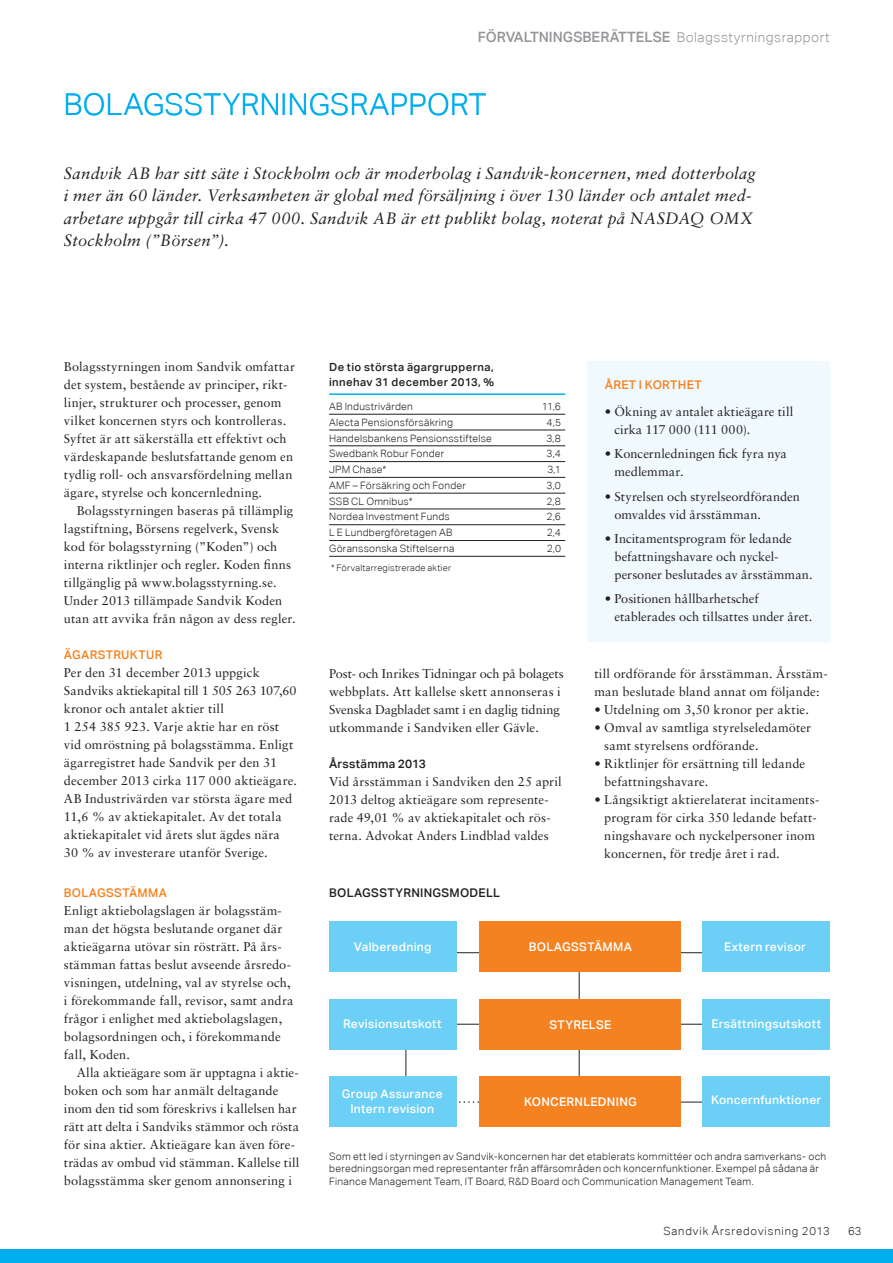
<style>
.page{position:relative;width:893px;height:1263px;background:#fff}
.page>*{position:absolute;margin:0;border:0;box-sizing:border-box;transform-origin:0 0}
.t1{font:300 30px "Aktiv Grotesk Corp";letter-spacing:.005em;color:#00aeef}
.t2{font:italic 16.5px/22.5px "Sabon";letter-spacing:.01em;color:#231f20}
.t3{font:500 14.25px "Aktiv Grotesk Corp";color:#939598}
.t4{font:12.75px/18px "Sabon";letter-spacing:.01em;color:#231f20}
.t5{font:500 12px/15px "Aktiv Grotesk Corp";letter-spacing:.025em;color:#fff;text-align:center}
.t6{font:500 12px "Aktiv Grotesk Corp";letter-spacing:.025em;color:#f58220}
.t7{font:500 12px "Aktiv Grotesk Corp";letter-spacing:.025em;color:#231f20}
.t8{font:500 11.25px/15px "Aktiv Grotesk Corp";letter-spacing:.035em;color:#231f20}
.t9{font:300 11.25px "Aktiv Grotesk Corp";letter-spacing:.075em;color:#231f20}
.t10{font:300 10.2px/12.8px "Aktiv Grotesk Corp";letter-spacing:.025em;color:#231f20}
.t11{font:300 9px "Aktiv Grotesk Corp";letter-spacing:.03em;color:#231f20}
.s1{font-weight:300;font-size:13.5px}
</style>
<div class="page">
<div style="left:0;top:1250px;width:892px;height:13px;background:#00aeef"></div>
<div style="left:587px;top:362px;width:242px;height:280px;background:#f0f9fd"></div>
<hr style="left:399px;top:952px;width:329px;height:1px;background:#231f20">
<hr style="left:656px;top:1102px;width:61px;height:1px;background:#231f20">
<hr style="left:578px;top:960px;width:1px;height:126px;background:#231f20">
<hr style="left:405px;top:1042px;width:1px;height:44px;background:#231f20">
<div style="left:329px;top:921px;width:127px;height:51px;background:#6bcff6"></div>
<div style="left:702px;top:921px;width:127px;height:51px;background:#6bcff6"></div>
<hr style="left:652px;top:1024px;width:76px;height:1px;background:#231f20">
<hr style="left:423px;top:1024px;width:77px;height:1px;background:#231f20">
<div style="left:329px;top:999px;width:127px;height:51px;background:#6bcff6"></div>
<div style="left:479px;top:999px;width:202px;height:51px;background:#f58220"></div>
<div style="left:479px;top:921px;width:202px;height:51px;background:#f58220"></div>
<div style="left:702px;top:999px;width:127px;height:51px;background:#6bcff6"></div>
<svg style="left:456px;top:1101px;width:23px;height:2px"></svg>
<div style="left:329px;top:1076px;width:127px;height:51px;background:#6bcff6"></div>
<div style="left:702px;top:1076px;width:127px;height:51px;background:#6bcff6"></div>
<div style="left:479px;top:1076px;width:202px;height:51px;background:#f58220"></div>
<hr style="left:329px;top:446px;width:236px;height:1px;background:#231f20">
<hr style="left:329px;top:461px;width:236px;height:1px;background:#231f20">
<hr style="left:329px;top:477px;width:236px;height:1px;background:#231f20">
<hr style="left:329px;top:493px;width:236px;height:1px;background:#231f20">
<hr style="left:329px;top:509px;width:236px;height:1px;background:#231f20">
<hr style="left:329px;top:524px;width:236px;height:1px;background:#231f20">
<hr style="left:329px;top:540px;width:236px;height:1px;background:#231f20">
<hr style="left:329px;top:556px;width:236px;height:1px;background:#231f20">
<hr style="left:329px;top:414px;width:236px;height:1px;background:#231f20">
<hr style="left:329px;top:430px;width:236px;height:1px;background:#231f20">
<hr style="left:329px;top:393px;width:236px;height:2px;background:#00aeef">
<p class="t3" style="left:478px;top:29px;width:353px">FÖRVALTNINGSBERÄTTELSE <span class="s1">Bolagsstyrningsrapport</span></p>
<h1 class="t1" style="left:64px;top:88px;width:424px">BOLAGSSTYRNINGSRAPPORT</h1>
<p class="t2" style="left:64px;top:163px;width:693px">Sandvik AB har sitt säte i Stockholm och är moderbolag i Sandvik-koncernen, med dotterbolag i mer än 60 länder. Verksamheten är global med försäljning i över 130 länder och antalet med&shy;arbetare uppgår till cirka 47 000. Sandvik AB är ett publikt bolag, noterat på NASDAQ OMX Stockholm (”Börsen”).</p>
<p class="t4" style="left:64px;top:359px;width:233px">Bolagsstyrningen inom Sandvik omfattar det system, bestående av principer, rikt&shy;linjer, strukturer och processer, genom vilket koncernen styrs och kontrolleras.<br>Syftet är att säkerställa ett effektivt och värdeskapande beslutsfattande genom en tydlig roll- och ansvarsfördelning mellan ägare, styrelse och koncernledning.</p>
<p class="t4" style="left:64px;top:503px;width:233px;text-indent:13px">Bolagsstyrningen baseras på tillämplig lagstiftning, Börsens regelverk, Svensk kod för bolagsstyrning (”Koden”) och interna riktlinjer och regler. Koden finns tillgänglig på www.bolagsstyrning.se.<br>Under 2013 tillämpade Sandvik Koden utan att avvika från någon av dess regler.</p>
<p class="t6" style="left:64px;top:648px;width:100px">ÄGARSTRUKTUR</p>
<p class="t4" style="left:64px;top:665px;width:234px">Per den 31 december 2013 uppgick Sandviks aktiekapital till 1 505 263 107,60 kronor och antalet aktier till<br>1 254 385 923. Varje aktie har en röst vid omröstning på bolagsstämma. Enligt ägarregistret hade Sandvik per den 31 december 2013 cirka 117 000 aktieägare.<br>AB Industrivärden var största ägare med 11,6 % av aktie kapitalet. Av det totala aktiekapitalet vid årets slut ägdes nära 30 % av investerare utanför Sverige.</p>
<p class="t6" style="left:64px;top:886px;width:104px">BOLAGSSTÄMMA</p>
<p class="t4" style="left:64px;top:903px;width:231px">Enligt aktiebolagslagen är bolagsstäm&shy;man det högsta beslutande organet där aktieägarna utövar sin rösträtt. På års&shy;stämman fattas beslut avseende årsredo&shy;visningen, utdelning, val av styrelse och, i förekommande fall, revisor, samt andra frågor i enlighet med aktiebolagslagen, bolagsordningen och, i förekommande fall, Koden.</p>
<p class="t4" style="left:64px;top:1065px;width:237px;text-indent:13px">Alla aktieägare som är upptagna i aktie&shy;boken och som har anmält del tagande inom den tid som föreskrivs i kallelsen har rätt att delta i Sandviks stämmor och rösta för sina aktier. Aktieägare kan även före&shy;trädas av ombud vid stämman. Kallelse till bolagsstämma sker genom annonsering i</p>
<p class="t8" style="left:329px;top:359px;width:166px">De tio största ägargrupperna, innehav 31 december 2013, %</p>
<p class="t10" style="left:329px;top:400px;width:85px">AB Industrivärden</p>
<p class="t10" style="left:542px;top:400px;width:21px">11,6</p>
<p class="t10" style="left:329px;top:416px;width:125px">Alecta Pensionsförsäkring</p>
<p class="t10" style="left:546px;top:416px;width:16px">4,5</p>
<p class="t10" style="left:329px;top:432px;width:164px">Handelsbankens Pensionsstiftelse</p>
<p class="t10" style="left:546px;top:432px;width:16px">3,8</p>
<p class="t10" style="left:329px;top:447px;width:117px">Swedbank Robur Fonder</p>
<p class="t10" style="left:546px;top:447px;width:16px">3,4</p>
<p class="t10" style="left:329px;top:463px;width:59px">JPM Chase*</p>
<p class="t10" style="left:547px;top:463px;width:15px">3,1</p>
<p class="t10" style="left:329px;top:479px;width:138px">AMF – Försäkring och Fonder</p>
<p class="t10" style="left:546px;top:479px;width:16px">3,0</p>
<p class="t10" style="left:329px;top:495px;width:85px">SSB CL Omnibus*</p>
<p class="t10" style="left:546px;top:495px;width:16px">2,8</p>
<p class="t10" style="left:329px;top:511px;width:122px">Nordea Investment Funds</p>
<p class="t10" style="left:546px;top:511px;width:16px">2,6</p>
<p class="t10" style="left:329px;top:526px;width:125px">L E Lundbergföretagen AB</p>
<p class="t10" style="left:546px;top:526px;width:16px">2,4</p>
<p class="t10" style="left:329px;top:542px;width:127px">Göranssonska Stiftelserna</p>
<p class="t10" style="left:546px;top:542px;width:16px">2,0</p>
<p class="t11" style="left:331px;top:563px;width:121px">* Förvaltarregistrerade aktier</p>
<p class="t4" style="left:329px;top:665px;width:236px">Post- och Inrikes Tidningar och på bolagets webbplats. Att kallelse skett annonseras i Svenska Dagbladet samt i en daglig tidning utkommande i Sandviken eller Gävle.</p>
<p class="t7" style="left:329px;top:757px;width:98px">Årsstämma 2013</p>
<p class="t4" style="left:329px;top:773px;width:234px">Vid årsstämman i Sandviken den 25 april 2013 deltog aktieägare som represente&shy;rade 49,01 % av aktiekapitalet och rös&shy;terna. Advokat Anders Lindblad valdes</p>
<p class="t7" style="left:329px;top:886px;width:172px">BOLAGSSTYRNINGSMODELL</p>
<p class="t6" style="left:604px;top:378px;width:98px">ÅRET I KORTHET</p>
<p class="t4" style="left:614px;top:403px;width:180px;text-indent:-10px">• Ökning av antalet aktieägare till cirka 117 000 (111 000).</p>
<p class="t4" style="left:614px;top:446px;width:174px;text-indent:-10px">• Koncernledningen fick fyra nya medlemmar.</p>
<p class="t4" style="left:614px;top:488px;width:187px;text-indent:-10px">• Styrelsen och styrelseordföranden omvaldes vid årsstämman.</p>
<p class="t4" style="left:614px;top:531px;width:200px;text-indent:-10px">• Incitamentsprogram för ledande befattningshavare och nyckel - personer beslutades av årsstämman.</p>
<p class="t4" style="left:614px;top:591px;width:199px;text-indent:-10px">• Positionen hållbarhetschef etablerades och tillsattes under året.</p>
<p class="t4" style="left:594px;top:665px;width:235px">till ordförande för årsstämman. Årsstäm&shy;man beslutade bland annat om följande:</p>
<p class="t4" style="left:594px;top:701px;width:216px">• Utdelning om 3,50 kronor per aktie.</p>
<p class="t4" style="left:604px;top:719px;width:208px;text-indent:-10px">• Omval av samtliga styrelseledamöter samt styrelsens ordförande.</p>
<p class="t4" style="left:604px;top:755px;width:202px;text-indent:-10px">• Riktlinjer för ersättning till ledande befattningshavare.</p>
<p class="t4" style="left:604px;top:791px;width:216px;text-indent:-10px">• Långsiktigt aktierelaterat incitaments&shy;program för cirka 350 ledande befatt&shy;ningshavare och nyckelpersoner inom koncernen, för tredje året i rad.</p>
<p class="t5" style="left:529px;top:940px;width:104px">BOLAGSSTÄMMA</p>
<p class="t5" style="left:354px;top:939px;width:79px">Valberedning</p>
<p class="t5" style="left:724px;top:939px;width:83px">Extern revisor</p>
<p class="t5" style="left:343px;top:1016px;width:100px">Revisionsutskott</p>
<p class="t5" style="left:549px;top:1017px;width:63px">STYRELSE</p>
<p class="t5" style="left:711px;top:1016px;width:111px">Ersättningsutskott</p>
<p class="t5" style="left:342px;top:1087px;width:102px">Group Assurance<br>Intern revision</p>
<p class="t5" style="left:524px;top:1095px;width:114px">KONCERNLEDNING</p>
<p class="t5" style="left:711px;top:1093px;width:112px">Koncernfunktioner</p>
<p class="t10" style="left:329px;top:1150px;width:498px">Som ett led i styrningen av Sandvik-koncernen har det etablerats kommittéer och andra samverkans- och beredningsorgan med representanter från affärsområden och koncernfunktioner. Exempel på sådana är<br>Finance Management Team, IT Board, R&amp;D Board och Communication Management Team.</p>
<p class="t9" style="left:663px;top:1225px;width:168px">Sandvik Årsredovisning 2013</p>
<p class="t9" style="left:848px;top:1225px;width:15px">63</p>
</div>
